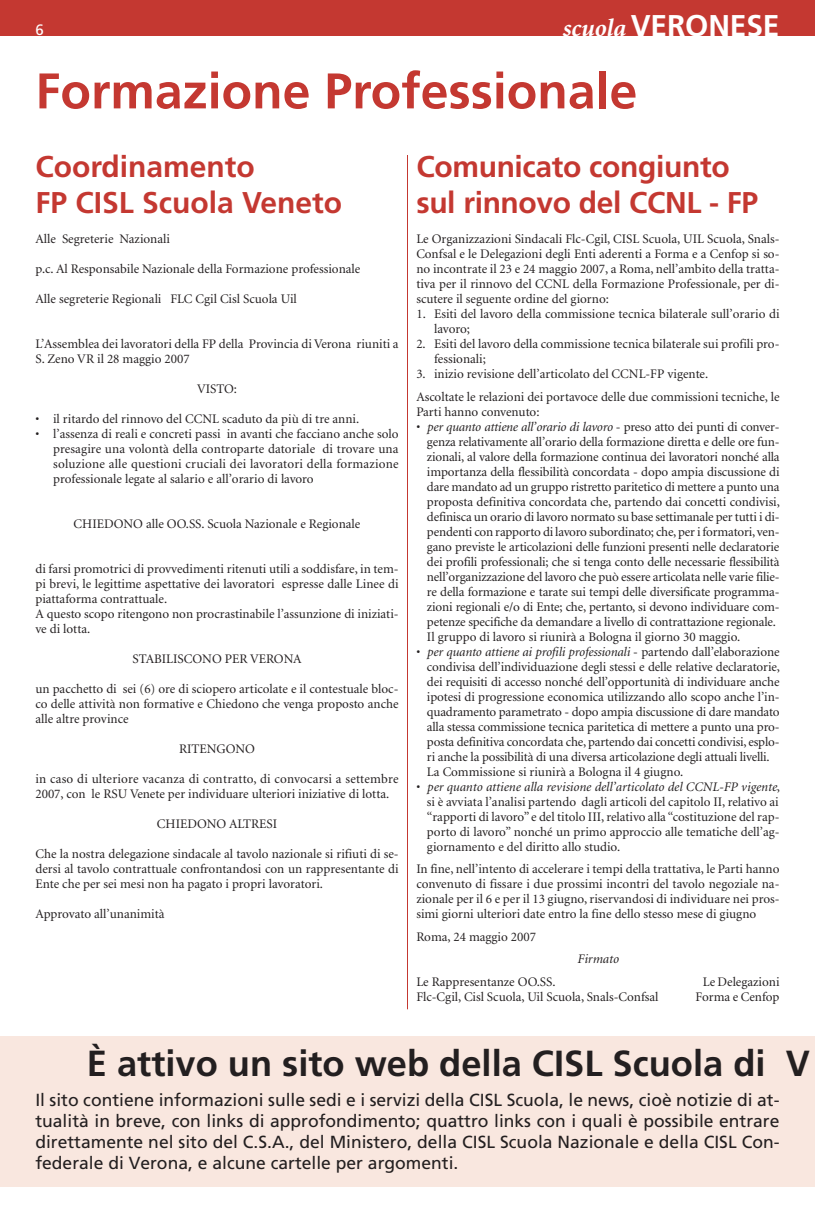
<style>
.page{position:relative;width:815px;height:1205px;background:#fff}
.page>*{position:absolute;margin:0;border:0;box-sizing:border-box;transform-origin:0 0}
.t1{font:700 50px "Frutiger LT Std";color:#c43831}
.t2{font:700 36.25px "Frutiger LT Std";color:#231f20}
.t3{font:700 30px/36px "Frutiger LT Std";letter-spacing:-.01em;color:#c43831}
.t4{font:700 30px "Frutiger LT Std";letter-spacing:-.005em;color:#fff}
.t5{font:17.5px/21px "Frutiger LT Std";color:#231f20;text-align:justify}
.t6{font:15px "Frutiger LT Std";color:#fff}
.t7{font:13.12px/15px "Minion";letter-spacing:-.005em;color:#231f20}
.t8{font:italic 13.12px "Minion";color:#231f20}
.s1{font-family:"Minion";font-style:italic;font-size:25px}
.s2{font-style:italic}
</style>
<div class="page">
<div style="left:0;top:0;width:815px;height:35px;background:#c43831"></div>
<hr style="left:407px;top:99px;width:1px;height:910px;background:#c43831">
<div style="left:0;top:1036px;width:815px;height:150px;background:#f9e7df"></div>
<p class="t6" style="left:35px;top:24px;width:10px">6</p>
<h3 class="t4" style="left:562px;top:13px;width:219px"><span class="s1">scuola</span> VERONESE</h3>
<h1 class="t1" style="left:35px;top:71px;width:603px">Formazione Professionale</h1>
<h3 class="t3" style="left:35px;top:151px;width:308px">Coordinamento<br>FP CISL Scuola Veneto</h3>
<p class="t7" style="left:35px;top:232px;width:136px">Alle Segreterie Nazionali</p>
<p class="t7" style="left:35px;top:262px;width:326px">p.c. Al Responsabile Nazionale della Formazione professionale</p>
<p class="t7" style="left:35px;top:292px;width:263px">Alle segreterie Regionali FLC Cgil Cisl Scuola Uil</p>
<p class="t7" style="left:35px;top:337px;width:365px">L’Assemblea dei lavoratori della FP della Provincia di Verona riuniti a<br>S. Zeno VR il 28 maggio 2007</p>
<p class="t7" style="left:197px;top:382px;width:41px">VISTO:</p>
<p class="t7" style="left:35px;top:412px;width:325px">• il ritardo del rinnovo del CCNL scaduto da più di tre anni.</p>
<p class="t7" style="left:53px;top:427px;width:347px;text-align:justify;text-indent:-18px">• l’assenza di reali e concreti passi in avanti che facciano anche solo presagire una volontà della controparte datoriale di trovare una soluzione alle questioni cruciali dei lavoratori della formazione professionale legate al salario e all’orario di lavoro</p>
<p class="t7" style="left:74px;top:517px;width:288px">CHIEDONO alle OO.SS. Scuola Nazionale e Regionale</p>
<p class="t7" style="left:35px;top:562px;width:365px">di farsi promotrici di provvedimenti ritenuti utili a soddisfare, in tem&shy;pi brevi, le legittime aspettative dei lavoratori espresse dalle Linee di piattaforma contrattuale.<br>A questo scopo ritengono non procrastinabile l’assunzione di iniziati&shy;ve di lotta.</p>
<p class="t7" style="left:133px;top:652px;width:171px">STABILISCONO PER VERONA</p>
<p class="t7" style="left:35px;top:682px;width:365px;text-align:justify">un pacchetto di sei (6) ore di sciopero articolate e il contestuale bloc&shy;co delle attività non formative e Chiedono che venga proposto anche alle altre province</p>
<p class="t7" style="left:179px;top:742px;width:78px">RITENGONO</p>
<p class="t7" style="left:35px;top:772px;width:365px">in caso di ulteriore vacanza di contratto, di convocarsi a settembre<br>2007, con le RSU Venete per individuare ulteriori iniziative di lotta.</p>
<p class="t7" style="left:157px;top:817px;width:122px">CHIEDONO ALTRESI</p>
<p class="t7" style="left:35px;top:847px;width:365px;text-align:justify">Che la nostra delegazione sindacale al tavolo nazionale si rifiuti di se&shy;dersi al tavolo contrattuale confrontandosi con un rappresentante di Ente che per sei mesi non ha pagato i propri lavoratori.</p>
<p class="t7" style="left:35px;top:907px;width:131px">Approvato all’unanimità</p>
<h3 class="t3" style="left:416px;top:151px;width:343px">Comunicato congiunto sul rinnovo del CCNL - FP</h3>
<p class="t7" style="left:416px;top:232px;width:365px;text-align:justify">Le Organizzazioni Sindacali Flc-Cgil, CISL Scuola, UIL Scuola, Snals-Confsal e le Delegazioni degli Enti aderenti a Forma e a Cenfop si so&shy;no incontrate il 23 e 24 maggio 2007, a Roma, nell’ambito della tratta&shy;tiva per il rinnovo del CCNL della Formazione Professionale, per di&shy;scutere il seguente ordine del giorno:</p>
<p class="t7" style="left:434px;top:307px;width:347px;text-indent:-18px">1. Esiti del lavoro della commissione tecnica bilaterale sull’orario di lavoro;</p>
<p class="t7" style="left:434px;top:337px;width:347px;text-indent:-18px">2. Esiti del lavoro della commissione tecnica bilaterale sui profili pro&shy;fessionali;</p>
<p class="t7" style="left:416px;top:364px;width:365px;line-height:22.5px">3. inizio revisione dell’articolato del CCNL-FP vigente.<br>Ascoltate le relazioni dei portavoce delle due commissioni tecniche, le</p>
<p class="t7" style="left:416px;top:405px;width:125px">Parti hanno convenuto:</p>
<p class="t7" style="left:427px;top:420px;width:354px;text-indent:-11px">• <span class="s2">per quanto attiene all’orario di lavoro</span> - preso atto dei punti di conver&shy;genza relativamente all’orario della formazione diretta e delle ore fun&shy;zionali, al valore della formazione continua dei lavoratori nonché alla importanza della flessibilità concordata - dopo ampia discussione di dare mandato ad un gruppo ristretto paritetico di mettere a punto una proposta definitiva concordata che, partendo dai concetti condivisi, definisca un orario di lavoro normato su base settimanale per tutti i di&shy;pendenti con rapporto di lavoro subordinato; che, per i formatori, ven&shy;gano previste le articolazioni delle funzioni presenti nelle declaratorie dei profili professionali; che si tenga conto delle necessarie flessibilità nell’organizzazione del lavoro che può essere articolata nelle varie filie&shy;re della formazione e tarate sui tempi delle diversificate programma&shy;zioni regionali e/o di Ente; che, pertanto, si devono individuare com&shy;petenze specifiche da demandare a livello di contrattazione regionale.<br>Il gruppo di lavoro si riunirà a Bologna il giorno 30 maggio.</p>
<p class="t7" style="left:427px;top:645px;width:354px;text-indent:-11px">• <span class="s2">per quanto attiene ai profili professionali</span> - partendo dall’elaborazione condivisa dell’individuazione degli stessi e delle relative declaratorie, dei requisiti di accesso nonché dell’opportunità di individuare anche ipotesi di progressione economica utilizzando allo scopo anche l’in&shy;quadramento parametrato - dopo ampia discussione di dare mandato alla stessa commissione tecnica paritetica di mettere a punto una pro&shy;posta definitiva concordata che, partendo dai concetti condivisi, esplo&shy;ri anche la possibilità di una diversa articolazione degli attuali livelli.<br>La Commissione si riunirà a Bologna il 4 giugno.</p>
<p class="t7" style="left:427px;top:780px;width:354px;text-align:justify;text-indent:-11px">• <span class="s2">per quanto attiene alla revisione dell’articolato del CCNL-FP vigente</span>, si è avviata l’analisi partendo dagli articoli del capitolo II, relativo ai “rapporti di lavoro” e del titolo III, relativo alla “costituzione del rap&shy;porto di lavoro” nonché un primo approccio alle tematiche dell’ag&shy;giornamento e del diritto allo studio.</p>
<p class="t7" style="left:416px;top:862px;width:365px;text-align:justify">In fine, nell’intento di accelerare i tempi della trattativa, le Parti hanno convenuto di fissare i due prossimi incontri del tavolo negoziale na&shy;zionale per il 6 e per il 13 giugno, riservandosi di individuare nei pros&shy;simi giorni ulteriori date entro la fine dello stesso mese di giugno</p>
<p class="t7" style="left:416px;top:930px;width:121px">Roma, 24 maggio 2007</p>
<p class="t8" style="left:577px;top:954px;width:43px">Firmato</p>
<p class="t7" style="left:416px;top:975px;width:141px">Le Rappresentanze OO.SS.</p>
<p class="t7" style="left:703px;top:975px;width:78px">Le Delegazioni</p>
<p class="t7" style="left:416px;top:990px;width:244px">Flc-Cgil, Cisl Scuola, Uil Scuola, Snals-Confsal</p>
<p class="t7" style="left:696px;top:990px;width:85px">Forma e Cenfop</p>
<h2 class="t2" style="left:87px;top:1049px;width:724px">È attivo un sito web della CISL Scuola di V</h2>
<p class="t5" style="left:35px;top:1091px;width:746px">Il sito contiene informazioni sulle sedi e i servizi della CISL Scuola, le news, cioè notizie di at&shy;tualità in breve, con links di approfondimento; quattro links con i quali è possibile entrare direttamente nel sito del C.S.A., del Ministero, della CISL Scuola Nazionale e della CISL Con&shy;federale di Verona, e alcune cartelle per argomenti.</p>
</div>
